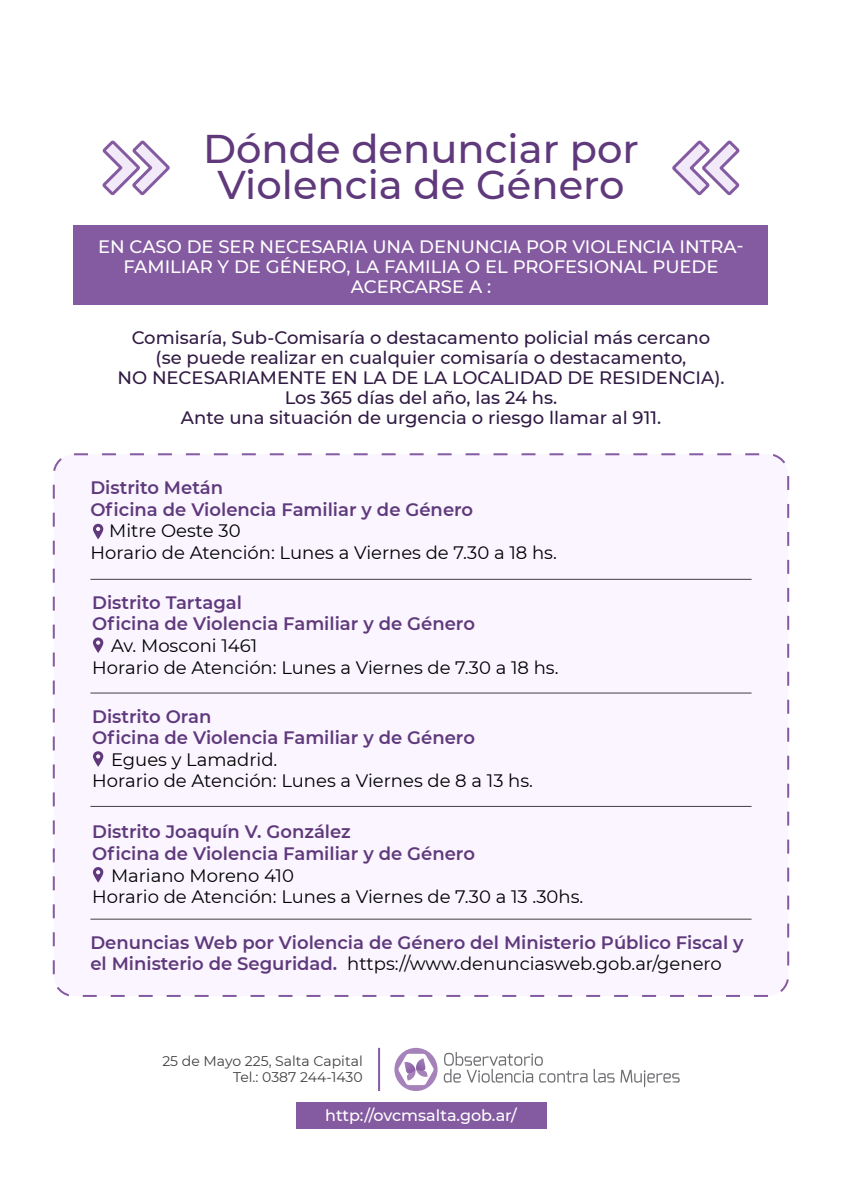
<style>
.page{position:relative;width:842px;height:1191px;background:#fff}
.page>*{position:absolute;margin:0;border:0;box-sizing:border-box;transform-origin:0 0}
.t1{font:500 40px/36px "Montserrat";color:#5f397c;text-align:center}
.t2{font:600 18px/21.6px "Montserrat";color:#5f397c}
.t3{font:18px/21.6px "Montserrat";color:#000}
.t4{font:500 18px/20px "Montserrat";color:#311b44;text-align:center}
.t5{font:500 18px/20px "Montserrat";color:#fff;text-align:center}
.t6{font:500 16px "Montserrat";color:#fff}
.t7{font:14px/16px "Montserrat";color:#414042;text-align:right}
.s1{font-weight:400;color:#000}
</style>
<div class="page">
<div style="left:54px;top:454px;width:734px;height:542px;background:#faf5ff;border-radius:20px"></div>
<hr style="left:90px;top:579px;width:661px;height:1px;background:#414042">
<hr style="left:90px;top:692px;width:661px;height:1px;background:#414042">
<hr style="left:90px;top:806px;width:661px;height:1px;background:#414042">
<hr style="left:90px;top:918px;width:661px;height:1px;background:#414042">
<div style="left:74px;top:225px;width:694px;height:79px;background:#845aa1"></div>
<svg style="left:93px;top:524px;width:10px;height:15px"></svg>
<svg style="left:93px;top:637px;width:10px;height:16px"></svg>
<svg style="left:93px;top:751px;width:10px;height:16px"></svg>
<svg style="left:93px;top:867px;width:10px;height:15px"></svg>
<div style="left:296px;top:1101px;width:250px;height:27px;background:#845aa1"></div>
<svg style="left:394px;top:1047px;width:44px;height:44px"></svg>
<svg style="left:398px;top:1053px;width:36px;height:32px"></svg>
<svg style="left:444px;top:1052px;width:143px;height:30px"></svg>
<svg style="left:594px;top:1069px;width:86px;height:18px"></svg>
<hr style="left:378px;top:1047px;width:2px;height:44px;background:#845aa1">
<svg style="left:102px;top:140px;width:68px;height:56px"></svg>
<svg style="left:672px;top:140px;width:68px;height:56px"></svg>
<h1 class="t1" style="left:203px;top:129px;width:437px">Dónde denunciar por<br>Violencia de Género</h1>
<p class="t5" style="left:98px;top:236px;width:647px">EN CASO DE SER NECESARIA UNA DENUNCIA POR VIOLENCIA INTRA-<br>FAMILIAR Y DE GÉNERO, LA FAMILIA O EL PROFESIONAL PUEDE<br>ACERCARSE A :</p>
<p class="t4" style="left:117px;top:326px;width:609px">Comisaría, Sub-Comisaría o destacamento policial más cercano (se puede realizar en cualquier comisaría o destacamento,<br>NO NECESARIAMENTE EN LA DE LA LOCALIDAD DE RESIDENCIA).<br>Los 365 días del año, las 24 hs.<br>Ante una situación de urgencia o riesgo llamar al 911.</p>
<p class="t2" style="left:90px;top:476px;width:384px">Distrito Metán<br>Oficina de Violencia Familiar y de Género</p>
<p class="t3" style="left:90px;top:519px;width:468px;text-indent:19px">Mitre Oeste 30<br>Horario de Atención: Lunes a Viernes de 7.30 a 18 hs.</p>
<p class="t2" style="left:92px;top:591px;width:384px">Distrito Tartagal<br>Oficina de Violencia Familiar y de Género</p>
<p class="t3" style="left:92px;top:634px;width:468px;text-indent:19px">Av. Mosconi 1461<br>Horario de Atención: Lunes a Viernes de 7.30 a 18 hs.</p>
<p class="t2" style="left:92px;top:704px;width:384px">Distrito Oran<br>Oficina de Violencia Familiar y de Género</p>
<p class="t3" style="left:92px;top:748px;width:442px;text-indent:19px">Egues y Lamadrid.<br>Horario de Atención: Lunes a Viernes de 8 a 13 hs.</p>
<p class="t2" style="left:92px;top:820px;width:384px">Distrito Joaquín V. González<br>Oficina de Violencia Familiar y de Género</p>
<p class="t3" style="left:92px;top:863px;width:493px;text-indent:19px">Mariano Moreno 410<br>Horario de Atención: Lunes a Viernes de 7.30 a 13 .30hs.</p>
<p class="t2" style="left:90px;top:930px;width:655px">Denuncias Web por Violencia de Género del Ministerio Público Fiscal y el Ministerio de Seguridad. <span class="s1">https://www.denunciasweb.gob.ar/genero</span></p>
<p class="t7" style="left:162px;top:1052px;width:202px">25 de Mayo 225, Salta Capital<br>Tel.: 0387 244-1430</p>
<p class="t6" style="left:325px;top:1104px;width:193px">http://ovcmsalta.gob.ar/</p>
</div>
